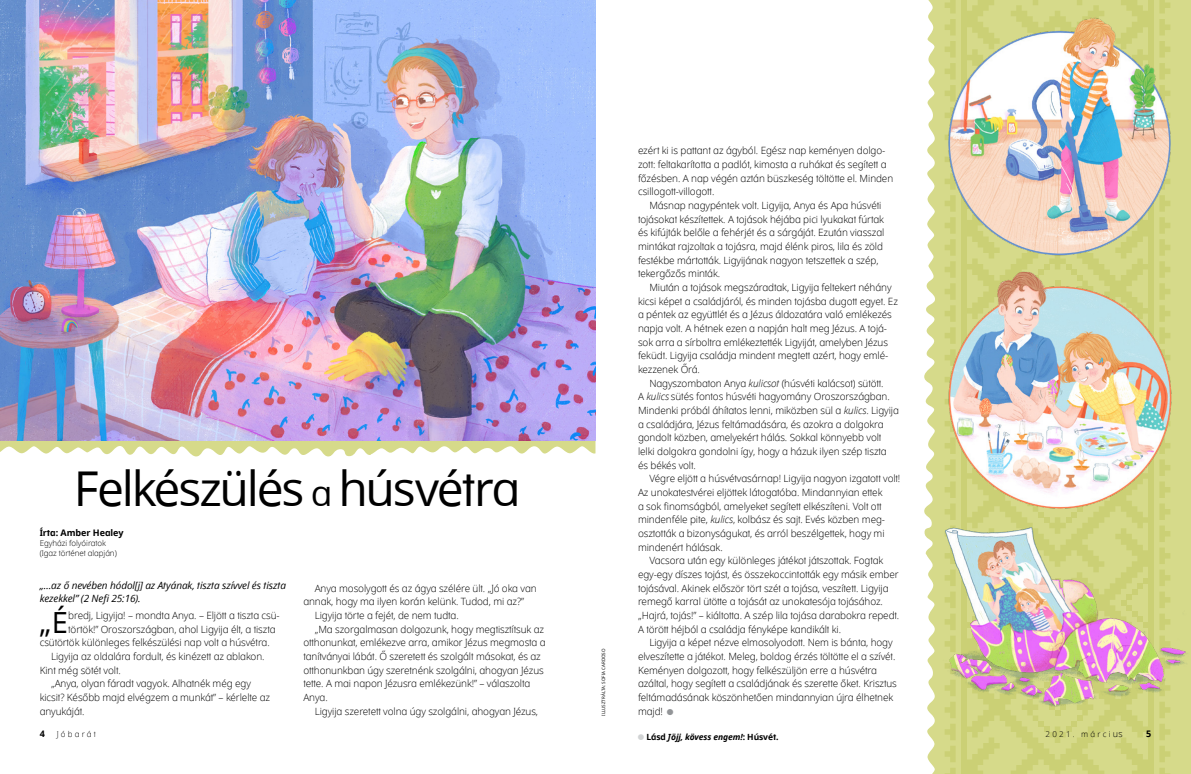
<style>
.page{position:relative;width:1191px;height:774px;background:#fff}
.page>*{position:absolute;margin:0;border:0;box-sizing:border-box;transform-origin:0 0}
.t1{font:48px "Dots Solidlds Lat";letter-spacing:-.045em;color:#000}
.t2{font:29.1px "Dots Solidlds Lat";color:#000}
.t3{font:300 10px/13.7px "Dots Solidlds Lat";letter-spacing:-.01em;color:#000}
.t4{font:italic 10px/13.7px "Dots Solidlds Lat";letter-spacing:-.01em;color:#000}
.t5{font:9px "Dots Solid lds Lat Bold";letter-spacing:-.005em;color:#000}
.t6{font:italic 700 8.5px "Dots Solidlds Lat";letter-spacing:-.01em;color:#000}
.t7{font:300 8px/10px "Dots Solidlds Lat";letter-spacing:-.005em;color:#000}
.t8{font:300 8px "Dots Solidlds Lat";letter-spacing:.28em;color:#000}
.t9{font:4.5px "Dots Solidlds Lat";color:#000}
.s1{font-size:35.5px}
.s2{font-style:italic}
.s3{font-family:"Ding P Ilds Dpi";font-weight:400;font-size:8.5px;color:#939598}
.s4{font-size:9px}
.s5{font-family:"Dots Solid lds Lat Bold";font-weight:400;font-style:normal}
</style>
<div class="page">
<svg style="left:0;top:441px;width:595px;height:15px;fill:#d6da8a"></svg>
<svg style="left:924px;top:0;width:267px;height:774px;fill:#d6da8a"></svg>
<svg style="left:944px;top:768px;width:11px;height:6px"></svg>
<svg style="left:944px;top:746px;width:11px;height:16px"></svg>
<svg style="left:944px;top:726px;width:11px;height:14px"></svg>
<svg style="left:944px;top:0;width:11px;height:265px"></svg>
<div style="left:1148px;top:0;width:5px;height:774px;background:#cbd075"></div>
<div style="left:961px;top:0;width:5px;height:774px;background:#cbd075"></div>
<svg style="left:966px;top:0;width:182px;height:774px;background:#d1d682"></svg>
<svg style="left:1159px;top:0;width:11px;height:265px"></svg>
<svg style="left:1159px;top:726px;width:11px;height:14px"></svg>
<svg style="left:1159px;top:746px;width:11px;height:16px"></svg>
<svg style="left:1159px;top:768px;width:11px;height:6px"></svg>
<img style="left:0;top:0;width:595px;height:441px">
<img style="left:924px;top:13px;width:263px;height:246px">
<img style="left:924px;top:265px;width:267px;height:251px">
<img style="left:932px;top:516px;width:257px;height:210px">
<h1 class="t1" style="left:74px;top:454px;width:446px">Felkészülés <span class="s1">a</span> húsvétra</h1>
<p class="t5" style="left:40px;top:526px;width:85px">Írta: Amber Healey</p>
<p class="t7" style="left:40px;top:538px;width:79px">Egyházi folyóiratok (Igaz történet alapján)</p>
<p class="t4" style="left:40px;top:578px;width:248px">„…az ő nevében hódol[j] az Atyának, tiszta szívvel és tiszta kezekkel” (2 Nefi 25:16).</p>
<h2 class="t2" style="left:40px;top:601px;width:30px">„É</h2>
<p class="t3" style="left:68px;top:608px;width:213px">bredj, Ligyija! – mondta Anya. – Eljött a tiszta csü-</p>
<p class="t3" style="left:68px;top:622px;width:209px">törtök!” Oroszországban, ahol Ligyija élt, a tiszta</p>
<p class="t3" style="left:40px;top:636px;width:231px">csütörtök különleges felkészülési nap volt a húsvétra.</p>
<p class="t3" style="left:51px;top:649px;width:215px">Ligyija az oldalára fordult, és kinézett az ablakon.</p>
<p class="t3" style="left:40px;top:663px;width:83px">Kint még sötét volt.</p>
<p class="t3" style="left:51px;top:677px;width:201px">„Anya, olyan fáradt vagyok. Alhatnék még egy</p>
<p class="t3" style="left:40px;top:690px;width:232px">kicsit? Később majd elvégzem a munkát” – kérlelte az</p>
<p class="t3" style="left:40px;top:704px;width:46px">anyukáját.</p>
<p class="t3" style="left:315px;top:581px;width:223px">Anya mosolygott és az ágya szélére ült. „Jó oka van</p>
<p class="t3" style="left:303px;top:595px;width:222px">annak, hogy ma ilyen korán kelünk. Tudod, mi az?”</p>
<p class="t3" style="left:315px;top:608px;width:145px">Ligyija törte a fejét, de nem tudta.</p>
<p class="t3" style="left:315px;top:622px;width:231px">„Ma szorgalmasan dolgozunk, hogy megtisztítsuk az</p>
<p class="t3" style="left:303px;top:636px;width:244px">otthonunkat, emlékezve arra, amikor Jézus megmosta a</p>
<p class="t3" style="left:303px;top:649px;width:239px">tanítványai lábát. Ő szeretett és szolgált másokat, és az</p>
<p class="t3" style="left:303px;top:663px;width:242px">otthonunkban úgy szeretnénk szolgálni, ahogyan Jézus</p>
<p class="t3" style="left:303px;top:677px;width:228px">tette. A mai napon Jézusra emlékezünk!” – válaszolta</p>
<p class="t3" style="left:303px;top:690px;width:26px">Anya.</p>
<p class="t3" style="left:315px;top:704px;width:225px">Ligyija szeretett volna úgy szolgálni, ahogyan Jézus,</p>
<p class="t9" style="left:600px;top:716px;width:69px;rotate:-90deg">ILLUSZTRÁLTA: SOFIA CARDOSO</p>
<p class="t3" style="left:638px;top:144px;width:257px">ezért ki is pattant az ágyból. Egész nap keményen dolgo&shy;zott: feltakarította a padlót, kimosta a ruhákat és segített a főzésben. A nap végén aztán büszkeség töltötte el. Minden csillogott-villogott.</p>
<p class="t3" style="left:638px;top:198px;width:248px;text-indent:11px">Másnap nagypéntek volt. Ligyija, Anya és Apa húsvéti tojásokat készítettek. A tojások héjába pici lyukakat fúrtak és kifújták belőle a fehérjét és a sárgáját. Ezután viasszal mintákat rajzoltak a tojásra, majd élénk piros, lila és zöld festékbe mártották. Ligyijának nagyon tetszettek a szép, tekergőzős minták.</p>
<p class="t3" style="left:638px;top:280px;width:261px;text-indent:11px">Miután a tojások megszáradtak, Ligyija feltekert néhány kicsi képet a családjáról, és minden tojásba dugott egyet. Ez a péntek az együttlét és a Jézus áldozatára való emlékezés napja volt. A hétnek ezen a napján halt meg Jézus. A tojá&shy;sok arra a sírboltra emlékeztették Ligyiját, amelyben Jézus feküdt. Ligyija családja mindent megtett azért, hogy emlé&shy;kezzenek Őrá.</p>
<p class="t3" style="left:638px;top:376px;width:262px;text-indent:11px">Nagyszombaton Anya <span class="s2">kulicsot</span> (húsvéti kalácsot) sütött.<br>A <span class="s2">kulics</span> sütés fontos húsvéti hagyomány Oroszországban.<br>Mindenki próbál áhítatos lenni, miközben sül a <span class="s2">kulics</span>. Ligyija a családjára, Jézus feltámadására, és azokra a dolgokra gondolt közben, amelyekért hálás. Sokkal könnyebb volt lelki dolgokra gondolni így, hogy a házuk ilyen szép tiszta és békés volt.</p>
<p class="t3" style="left:649px;top:472px;width:252px">Végre eljött a húsvétvasárnap! Ligyija nagyon izgatott volt!</p>
<p class="t3" style="left:638px;top:485px;width:246px">Az unokatestvérei eljöttek látogatóba. Mindannyian ettek</p>
<p class="t3" style="left:638px;top:499px;width:245px">a sok finomságból, amelyeket segített elkészíteni. Volt ott</p>
<p class="t3" style="left:638px;top:513px;width:249px">mindenféle pite, <span class="s2">kulics</span>, kolbász és sajt. Evés közben meg-</p>
<p class="t3" style="left:638px;top:526px;width:248px">osztották a bizonyságukat, és arról beszélgettek, hogy mi</p>
<p class="t3" style="left:638px;top:540px;width:86px">mindenért hálásak.</p>
<p class="t3" style="left:649px;top:554px;width:235px">Vacsora után egy különleges játékot játszottak. Fogtak</p>
<p class="t3" style="left:638px;top:568px;width:262px">egy-egy díszes tojást, és összekoccintották egy másik ember</p>
<p class="t3" style="left:638px;top:581px;width:252px">tojásával. Akinek először tört szét a tojása, veszített. Ligyija</p>
<p class="t3" style="left:638px;top:595px;width:246px">remegő karral ütötte a tojását az unokatesója tojásához.</p>
<p class="t3" style="left:638px;top:609px;width:263px">„Hajrá, tojás!” – kiáltotta. A szép lila tojása darabokra repedt.</p>
<p class="t3" style="left:638px;top:622px;width:205px">A törött héjból a családja fényképe kandikált ki.</p>
<p class="t3" style="left:649px;top:636px;width:245px">Ligyija a képet nézve elmosolyodott. Nem is bánta, hogy</p>
<p class="t3" style="left:638px;top:650px;width:259px">elveszítette a játékot. Meleg, boldog érzés töltötte el a szívét.</p>
<p class="t3" style="left:638px;top:663px;width:240px">Keményen dolgozott, hogy felkészüljön erre a húsvétra</p>
<p class="t3" style="left:638px;top:677px;width:260px">azáltal, hogy segített a családjának és szerette őket. Krisztus</p>
<p class="t3" style="left:638px;top:691px;width:257px">feltámadásának köszönhetően mindannyian újra élhetnek</p>
<p class="t3" style="left:638px;top:704px;width:37px">majd! <span class="s3">●</span></p>
<p class="t5" style="left:40px;top:727px;width:7px">4</p>
<p class="t8" style="left:57px;top:728px;width:41px">Jóbarát</p>
<p class="t8" style="left:1045px;top:728px;width:79px">2021. márci<span class="s4">us</span></p>
<p class="t5" style="left:1146px;top:727px;width:7px">5</p>
<p class="t6" style="left:646px;top:731px;width:134px"><span class="s5">Lásd</span> Jöjj, kövess engem!<span class="s5">: Húsvét.</span></p>
</div>
